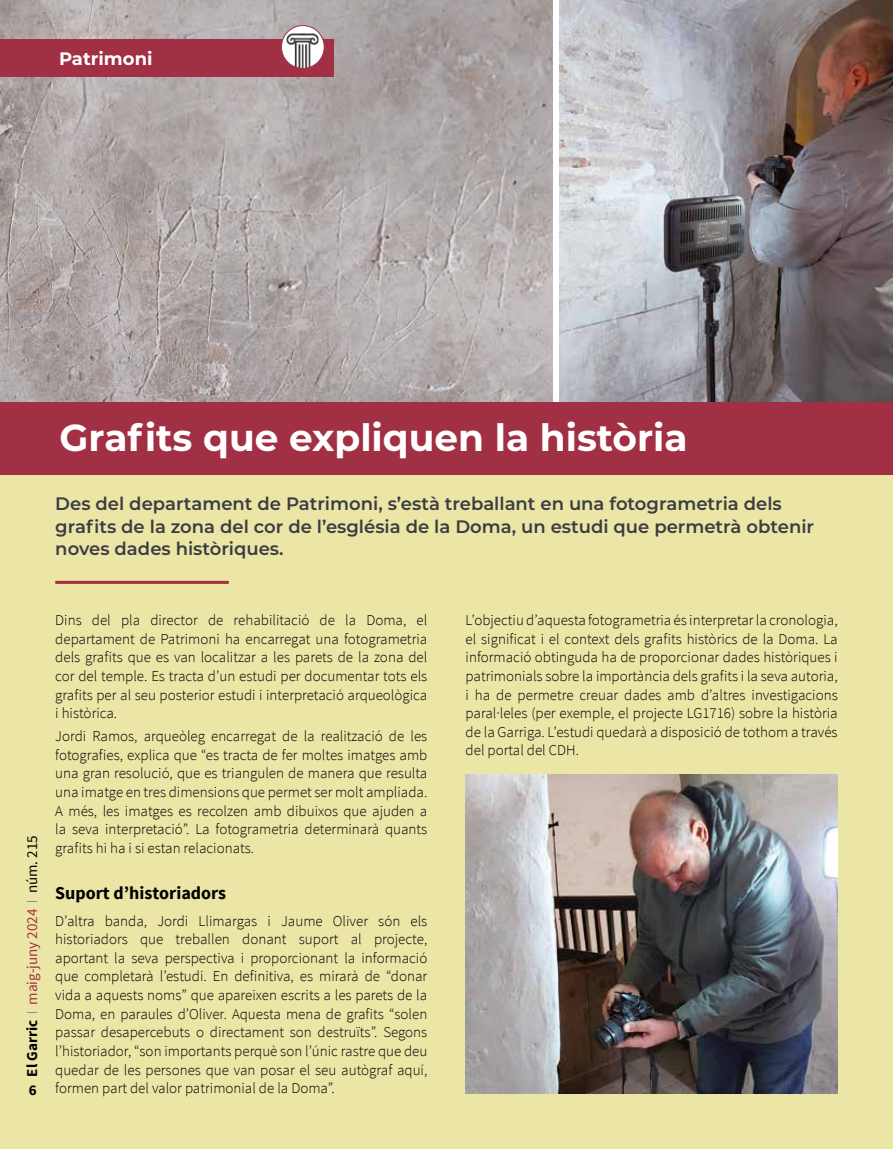
<style>
.page{position:relative;width:893px;height:1149px;background:#fff}
.page>*{position:absolute;margin:0;border:0;box-sizing:border-box;transform-origin:0 0}
.t1{font:700 37.5px "Montserrat";color:#fff}
.t2{font:600 18px/22.5px "Montserrat";color:#3b3c43}
.t3{font:700 18px "Source Sans Pro";color:#000}
.t4{font:700 18px "Montserrat";color:#fff}
.t5{font:300 15px/18.6px "Source Sans Pro";color:#000;text-align:justify}
.t6{font:15px "Source Sans Pro";color:#a23045}
.t7{font:700 15px "Source Sans Pro";color:#000}
.s1{font-weight:700;color:#000}
.s2{font-weight:200;color:#3b3c43}
.s3{color:#000}
</style>
<div class="page">
<div style="left:0;top:404px;width:893px;height:744px;background:#ebe5a6"></div>
<img style="left:0;top:0;width:553px;height:402px">
<div style="left:0;top:39px;width:334px;height:38px;background:#a23045"></div>
<hr style="left:55px;top:580px;width:174px;height:3px;background:#a23045">
<img style="left:281px;top:26px;width:43px;height:42px;border-radius:21px">
<div style="left:281px;top:25px;width:44px;height:44px;border:1px solid #a23045;border-radius:50%"></div>
<img style="left:559px;top:0;width:334px;height:402px">
<div style="left:0;top:402px;width:893px;height:72px;background:#a23045"></div>
<img style="left:466px;top:774px;width:372px;height:319px">
<p class="t4" style="left:59px;top:46px;width:95px">Patrimoni</p>
<h1 class="t1" style="left:60px;top:411px;width:630px">Grafits que expliquen la història</h1>
<p class="t2" style="left:55px;top:491px;width:760px">Des del departament de Patrimoni, s’està treballant en una fotogrametria dels grafits de la zona del cor de l’església de la Doma, un estudi que permetrà obtenir noves dades històriques.</p>
<p class="t6" style="left:23px;top:1076px;width:242px;rotate:-90deg"><span class="s1">El Garric</span> <span class="s2">I</span> maig-juny 2024 <span class="s2">I</span> <span class="s3">núm. 215</span></p>
<p class="t7" style="left:29px;top:1079px;width:9px">6</p>
<p class="t5" style="left:55px;top:610px;width:374px">Dins del pla director de rehabilitació de la Doma, el departament de Patrimoni ha encarregat una fotogrametria dels grafits que es van localitzar a les parets de la zona del cor del temple. Es tracta d’un estudi per documentar tots els grafits per al seu posterior estudi i interpretació arqueològica i històrica.</p>
<p class="t5" style="left:55px;top:726px;width:374px">Jordi Ramos, arqueòleg encarregat de la realització de les fotografies, explica que “es tracta de fer moltes imatges amb una gran resolució, que es triangulen de manera que resulta una imatge en tres dimensions que permet ser molt ampliada.<br>A més, les imatges es recolzen amb dibuixos que ajuden a la seva interpretació”. La fotogrametria determinarà quants grafits hi ha i si estan relacionats.</p>
<p class="t3" style="left:55px;top:880px;width:172px">Suport d’historiadors</p>
<p class="t5" style="left:55px;top:911px;width:374px">D’altra banda, Jordi Llimargas i Jaume Oliver són els historiadors que treballen donant suport al projecte, aportant la seva perspectiva i proporcionant la informació que completarà l’estudi. En definitiva, es mirarà de “donar vida a aquests noms” que apareixen escrits a les parets de la Doma, en paraules d’Oliver. Aquesta mena de grafits “solen passar desapercebuts o directament son destruïts”. Segons l’historiador, “son importants perquè son l’únic rastre que deu quedar de les persones que van posar el seu autògraf aquí, formen part del valor patrimonial de la Doma”.</p>
<p class="t5" style="left:466px;top:610px;width:374px">L’objectiu d’aquesta fotogrametria és interpretar la cronologia, el significat i el context dels grafits històrics de la Doma. La informació obtinguda ha de proporcionar dades històriques i patrimonials sobre la importància dels grafits i la seva autoria, i ha de permetre creuar dades amb d’altres investigacions paral·leles (per exemple, el projecte LG1716) sobre la història de la Garriga. L’estudi quedarà a disposició de tothom a través del portal del CDH.</p>
</div>
